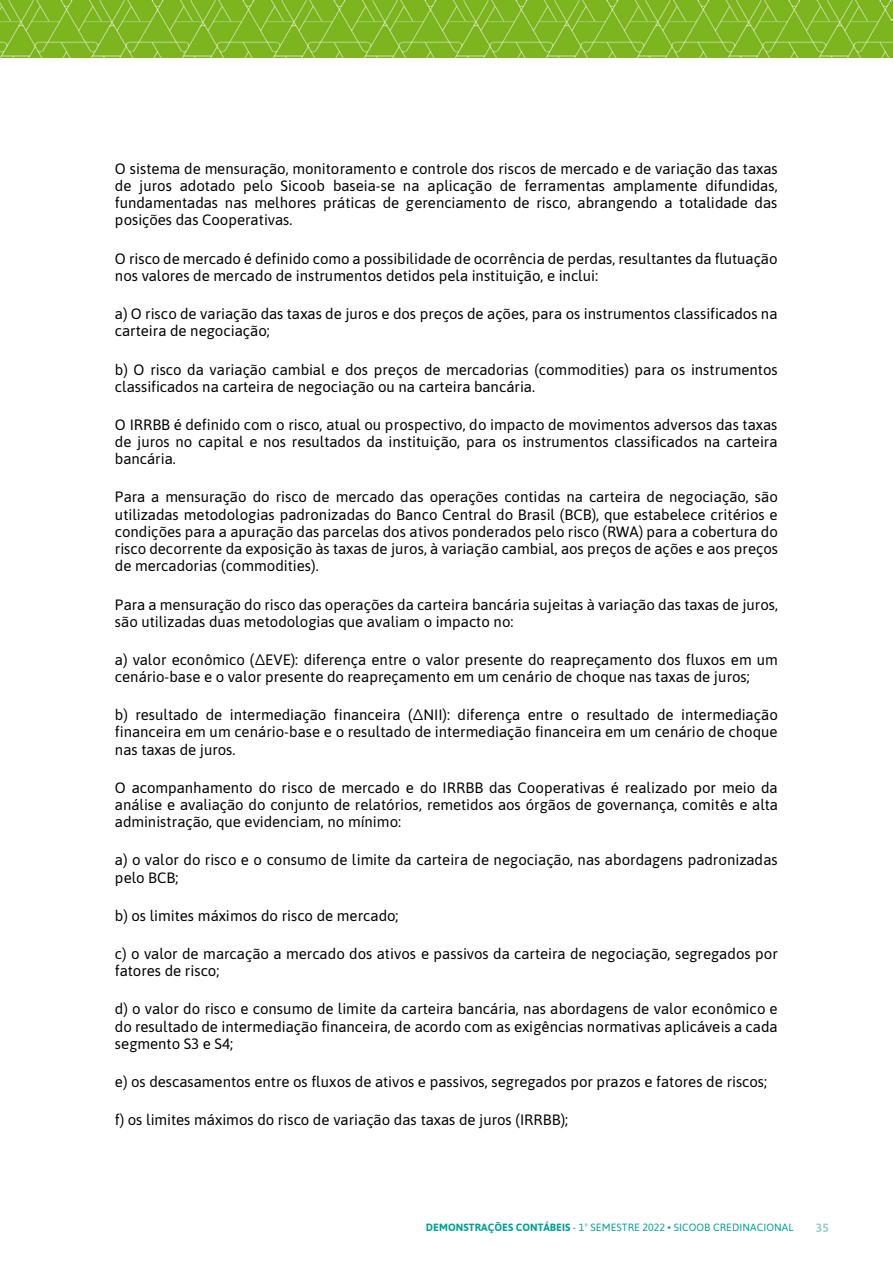
<style>
.page{position:relative;width:893px;height:1263px;background:#fff}
.page>*{position:absolute;margin:0;border:0;box-sizing:border-box;transform-origin:0 0}
.t1{font:15px/17.2px "Asap";letter-spacing:-.005em;color:#000}
.t2{font:700 12px "Asap";color:#98d1cb}
.t3{font:10.5px "Asap";letter-spacing:.01em;color:#00a295}
.s1{font-weight:700}
</style>
<div class="page">
<img style="left:0;top:0;width:893px;height:57px">
<p class="t1" style="left:115px;top:159px;width:664px;text-align:justify">O sistema de mensuração, monitoramento e controle dos riscos de mercado e de variação das taxas de juros adotado pelo Sicoob baseia-se na aplicação de ferramentas amplamente difundidas, fundamentadas nas melhores práticas de gerenciamento de risco, abrangendo a totalidade das posições das Cooperativas.</p>
<p class="t1" style="left:115px;top:249px;width:664px">O risco de mercado é definido como a possibilidade de ocorrência de perdas, resultantes da flutuação nos valores de mercado de instrumentos detidos pela instituição, e inclui:</p>
<p class="t1" style="left:115px;top:304px;width:664px">a) O risco de variação das taxas de juros e dos preços de ações, para os instrumentos classificados na carteira de negociação;</p>
<p class="t1" style="left:115px;top:360px;width:664px">b) O risco da variação cambial e dos preços de mercadorias (commodities) para os instrumentos classificados na carteira de negociação ou na carteira bancária.</p>
<p class="t1" style="left:115px;top:415px;width:664px;text-align:justify">O IRRBB é definido com o risco, atual ou prospectivo, do impacto de movimentos adversos das taxas de juros no capital e nos resultados da instituição, para os instrumentos classificados na carteira bancária.</p>
<p class="t1" style="left:115px;top:488px;width:664px;text-align:justify">Para a mensuração do risco de mercado das operações contidas na carteira de negociação, são utilizadas metodologias padronizadas do Banco Central do Brasil (BCB), que estabelece critérios e condições para a apuração das parcelas dos ativos ponderados pelo risco (RWA) para a cobertura do risco decorrente da exposição às taxas de juros, à variação cambial, aos preços de ações e aos preços de mercadorias (commodities).</p>
<p class="t1" style="left:115px;top:595px;width:664px">Para a mensuração do risco das operações da carteira bancária sujeitas à variação das taxas de juros, são utilizadas duas metodologias que avaliam o impacto no:</p>
<p class="t1" style="left:115px;top:650px;width:664px">a) valor econômico (∆EVE): diferença entre o valor presente do reapreçamento dos fluxos em um cenário-base e o valor presente do reapreçamento em um cenário de choque nas taxas de juros;</p>
<p class="t1" style="left:115px;top:705px;width:664px;text-align:justify">b) resultado de intermediação financeira (∆NII): diferença entre o resultado de intermediação financeira em um cenário-base e o resultado de intermediação financeira em um cenário de choque nas taxas de juros.</p>
<p class="t1" style="left:115px;top:778px;width:665px;text-align:justify">O acompanhamento do risco de mercado e do IRRBB das Cooperativas é realizado por meio da análise e avaliação do conjunto de relatórios, remetidos aos órgãos de governança, comitês e alta administração, que evidenciam, no mínimo:</p>
<p class="t1" style="left:115px;top:851px;width:664px">a) o valor do risco e o consumo de limite da carteira de negociação, nas abordagens padronizadas pelo BCB;</p>
<p class="t1" style="left:115px;top:906px;width:285px">b) os limites máximos do risco de mercado;</p>
<p class="t1" style="left:115px;top:944px;width:664px">c) o valor de marcação a mercado dos ativos e passivos da carteira de negociação, segregados por fatores de risco;</p>
<p class="t1" style="left:115px;top:999px;width:664px;text-align:justify">d) o valor do risco e consumo de limite da carteira bancária, nas abordagens de valor econômico e do resultado de intermediação financeira, de acordo com as exigências normativas aplicáveis a cada segmento S3 e S4;</p>
<p class="t1" style="left:115px;top:1072px;width:654px">e) os descasamentos entre os fluxos de ativos e passivos, segregados por prazos e fatores de riscos;</p>
<p class="t1" style="left:115px;top:1110px;width:455px">f) os limites máximos do risco de variação das taxas de juros (IRRBB);</p>
<p class="t3" style="left:426px;top:1220px;width:369px"><span class="s1">DEMONSTRAÇÕES CONTÁBEIS</span> - 1º SEMESTRE 2022 • SICOOB CREDINACIONAL</p>
<p class="t2" style="left:816px;top:1219px;width:14px">35</p>
</div>
